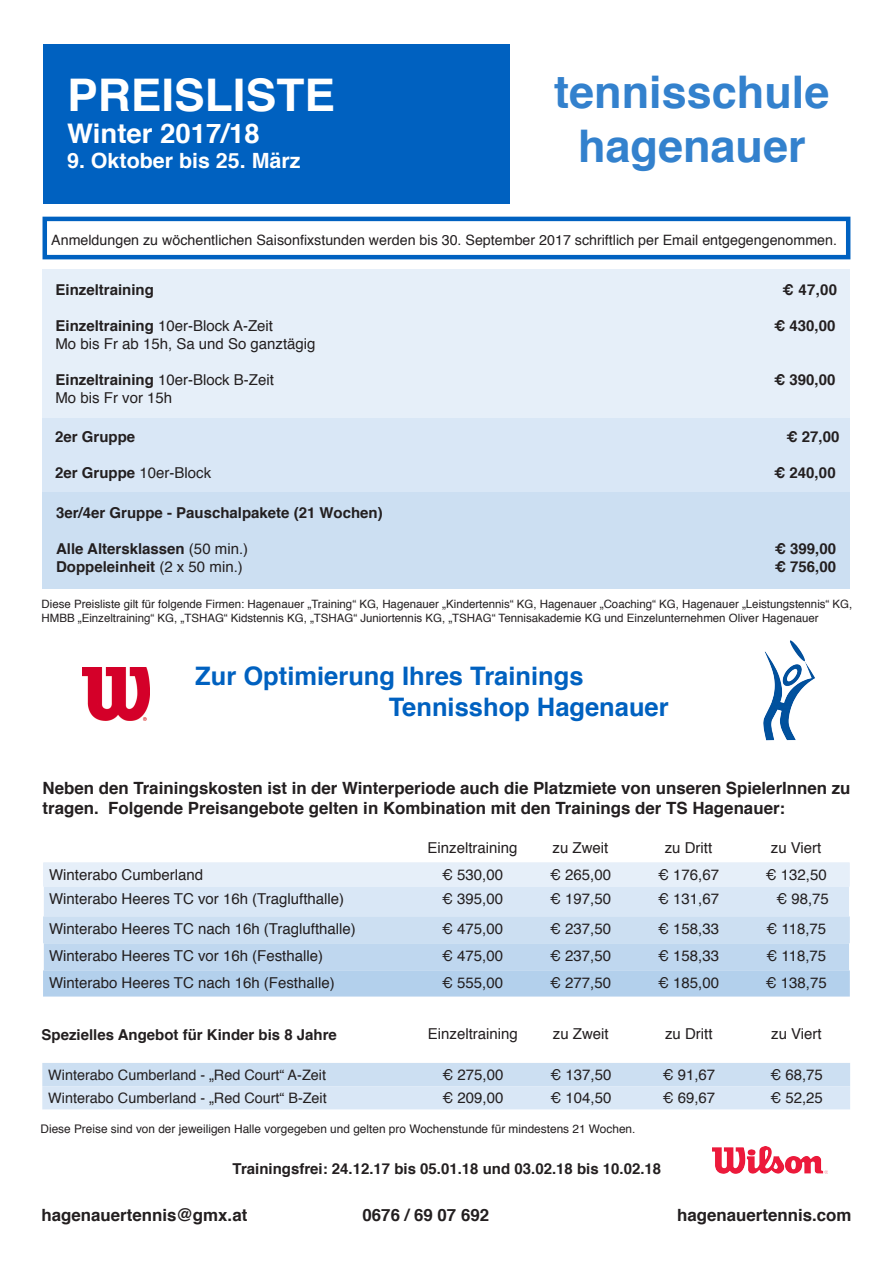
<style>
.page{position:relative;width:893px;height:1263px;background:#fff}
.page>*{position:absolute;margin:0;border:0;box-sizing:border-box;transform-origin:0 0}
.t1{font:700 45px "Helvetica";color:#3381cd}
.t2{font:700 45px "Helvetica";color:#fff}
.t3{font:700 27px "Helvetica";color:#fff}
.t4{font:700 25.5px "Helvetica";color:#0061c0}
.t5{font:700 21px "Helvetica";color:#fff}
.t6{font:700 16.8px/20.2px "Helvetica";color:#231f20}
.t7{font:15px "Helvetica";color:#231f20}
.t8{font:700 15px "Helvetica";color:#231f20}
.t9{font:14.4px "Helvetica";color:#231f20}
.t10{font:14.25px "Helvetica";color:#231f20}
.t11{font:11.85px "Helvetica";color:#231f20}
.t12{font:11.55px/13.8px "Helvetica";color:#231f20}
.s1{font-weight:700}
.s2{font-weight:400}
</style>
<div class="page">
<div style="left:43px;top:270px;width:807px;height:148px;background:#e6eff9"></div>
<div style="left:43px;top:418px;width:807px;height:75px;background:#d9e7f6"></div>
<div style="left:43px;top:493px;width:807px;height:96px;background:#ccdff2"></div>
<div style="left:43px;top:44px;width:466px;height:159px;background:#0061c0"></div>
<div style="left:43px;top:217px;width:807px;height:42px;border:4px solid #0061c0"></div>
<svg style="left:43px;top:862px;width:807px;height:134px;background:#ccdff2"></svg>
<svg style="left:42px;top:1063px;width:808px;height:46px;background:#d2e3f4"></svg>
<img style="left:713px;top:1146px;width:114px;height:27px">
<img style="left:763px;top:640px;width:52px;height:100px">
<img style="left:82px;top:667px;width:68px;height:53px">
<p class="t2" style="left:67px;top:58px;width:269px">PREISLISTE</p>
<p class="t3" style="left:67px;top:112px;width:194px">Winter 2017/18</p>
<p class="t5" style="left:67px;top:144px;width:235px">9. Oktober bis 25. März</p>
<p class="t1" style="left:554px;top:56px;width:277px">tennisschule</p>
<p class="t1" style="left:578px;top:110px;width:229px">hagenauer</p>
<p class="t10" style="left:51px;top:229px;width:787px">Anmeldungen zu wöchentlichen Saisonfixstunden werden bis 30. September 2017 schriftlich per Email entgegengenommen.</p>
<p class="t8" style="left:55px;top:278px;width:100px">Einzeltraining</p>
<p class="t8" style="left:782px;top:278px;width:56px">€ 47,00</p>
<p class="t7" style="left:55px;top:314px;width:219px"><span class="s1">Einzeltraining</span> 10er-Block A-Zeit</p>
<p class="t8" style="left:774px;top:314px;width:63px">€ 430,00</p>
<p class="t7" style="left:55px;top:332px;width:262px">Mo bis Fr ab 15h, Sa und So ganztägig</p>
<p class="t7" style="left:55px;top:368px;width:220px"><span class="s1">Einzeltraining</span> 10er-Block B-Zeit</p>
<p class="t8" style="left:774px;top:368px;width:63px">€ 390,00</p>
<p class="t7" style="left:55px;top:386px;width:118px">Mo bis Fr vor 15h</p>
<p class="t8" style="left:55px;top:424px;width:82px">2er Gruppe</p>
<p class="t8" style="left:786px;top:424px;width:54px">€ 27,00</p>
<p class="t7" style="left:55px;top:461px;width:157px"><span class="s1">2er Gruppe</span> 10er-Block</p>
<p class="t8" style="left:774px;top:460px;width:63px">€ 240,00</p>
<p class="t8" style="left:56px;top:501px;width:328px">3er/4er Gruppe - Pauschalpakete (21 Wochen)</p>
<p class="t8" style="left:56px;top:537px;width:194px">Alle Altersklassen <span class="s2">(50 min.)</span></p>
<p class="t8" style="left:775px;top:537px;width:63px">€ 399,00</p>
<p class="t8" style="left:56px;top:555px;width:188px">Doppeleinheit <span class="s2">(2 x 50 min.)</span></p>
<p class="t8" style="left:775px;top:555px;width:63px">€ 756,00</p>
<p class="t12" style="left:42px;top:597px;width:812px">Diese Preisliste gilt für folgende Firmen: Hagenauer „Training“ KG, Hagenauer „Kindertennis“ KG, Hagenauer „Coaching“ KG, Hagenauer „Leistungstennis“ KG,<br>HMBB „Einzeltraining“ KG, „TSHAG“ Kidstennis KG, „TSHAG“ Juniortennis KG, „TSHAG“ Tennisakademie KG und Einzelunternehmen Oliver Hagenauer</p>
<p class="t4" style="left:195px;top:656px;width:390px">Zur Optimierung Ihres Trainings</p>
<p class="t4" style="left:389px;top:686px;width:282px">Tennisshop Hagenauer</p>
<p class="t6" style="left:43px;top:778px;width:809px">Neben den Trainingskosten ist in der Winterperiode auch die Platzmiete von unseren SpielerInnen zu tragen. Folgende Preisangebote gelten in Kombination mit den Trainings der TS Hagenauer:</p>
<p class="t7" style="left:427px;top:836px;width:92px">Einzeltraining</p>
<p class="t7" style="left:553px;top:836px;width:57px">zu Zweit</p>
<p class="t7" style="left:665px;top:836px;width:49px">zu Dritt</p>
<p class="t7" style="left:771px;top:836px;width:52px">zu Viert</p>
<p class="t7" style="left:49px;top:863px;width:156px">Winterabo Cumberland</p>
<p class="t7" style="left:442px;top:863px;width:63px">€ 530,00</p>
<p class="t7" style="left:550px;top:863px;width:63px">€ 265,00</p>
<p class="t7" style="left:658px;top:863px;width:63px">€ 176,67</p>
<p class="t7" style="left:766px;top:863px;width:63px">€ 132,50</p>
<p class="t7" style="left:49px;top:887px;width:297px">Winterabo Heeres TC vor 16h (Traglufthalle)</p>
<p class="t7" style="left:442px;top:887px;width:63px">€ 395,00</p>
<p class="t7" style="left:550px;top:887px;width:63px">€ 197,50</p>
<p class="t7" style="left:658px;top:887px;width:63px">€ 131,67</p>
<p class="t7" style="left:776px;top:887px;width:54px">€ 98,75</p>
<p class="t7" style="left:49px;top:917px;width:308px">Winterabo Heeres TC nach 16h (Traglufthalle)</p>
<p class="t7" style="left:442px;top:917px;width:63px">€ 475,00</p>
<p class="t7" style="left:550px;top:917px;width:63px">€ 237,50</p>
<p class="t7" style="left:658px;top:917px;width:63px">€ 158,33</p>
<p class="t7" style="left:766px;top:917px;width:62px">€ 118,75</p>
<p class="t7" style="left:49px;top:944px;width:275px">Winterabo Heeres TC vor 16h (Festhalle)</p>
<p class="t7" style="left:442px;top:944px;width:63px">€ 475,00</p>
<p class="t7" style="left:550px;top:944px;width:63px">€ 237,50</p>
<p class="t7" style="left:658px;top:944px;width:63px">€ 158,33</p>
<p class="t7" style="left:766px;top:944px;width:62px">€ 118,75</p>
<p class="t7" style="left:49px;top:971px;width:287px">Winterabo Heeres TC nach 16h (Festhalle)</p>
<p class="t7" style="left:442px;top:971px;width:63px">€ 555,00</p>
<p class="t7" style="left:550px;top:971px;width:63px">€ 277,50</p>
<p class="t7" style="left:658px;top:971px;width:63px">€ 185,00</p>
<p class="t7" style="left:766px;top:971px;width:63px">€ 138,75</p>
<p class="t7" style="left:428px;top:1022px;width:92px">Einzeltraining</p>
<p class="t7" style="left:553px;top:1022px;width:57px">zu Zweit</p>
<p class="t7" style="left:665px;top:1022px;width:49px">zu Dritt</p>
<p class="t7" style="left:771px;top:1022px;width:52px">zu Viert</p>
<p class="t9" style="left:48px;top:1063px;width:279px">Winterabo Cumberland - „Red Court“ A-Zeit</p>
<p class="t7" style="left:442px;top:1063px;width:63px">€ 275,00</p>
<p class="t7" style="left:550px;top:1063px;width:63px">€ 137,50</p>
<p class="t7" style="left:662px;top:1063px;width:54px">€ 91,67</p>
<p class="t7" style="left:770px;top:1063px;width:54px">€ 68,75</p>
<p class="t9" style="left:48px;top:1087px;width:280px">Winterabo Cumberland - „Red Court“ B-Zeit</p>
<p class="t7" style="left:442px;top:1086px;width:63px">€ 209,00</p>
<p class="t7" style="left:550px;top:1086px;width:63px">€ 104,50</p>
<p class="t7" style="left:662px;top:1086px;width:54px">€ 69,67</p>
<p class="t7" style="left:770px;top:1086px;width:54px">€ 52,25</p>
<p class="t8" style="left:42px;top:1022px;width:297px">Spezielles Angebot für Kinder bis 8 Jahre</p>
<p class="t11" style="left:40px;top:1119px;width:596px">Diese Preise sind von der jeweiligen Halle vorgegeben und gelten pro Wochenstunde für mindestens 21 Wochen.</p>
<p class="t8" style="left:233px;top:1157px;width:430px">Trainingsfrei: 24.12.17 bis 05.01.18 und 03.02.18 bis 10.02.18</p>
<p class="t6" style="left:41px;top:1205px;width:207px">hagenauertennis@gmx.at</p>
<p class="t6" style="left:363px;top:1205px;width:128px">0676 / 69 07 692</p>
<p class="t6" style="left:677px;top:1205px;width:176px">hagenauertennis.com</p>
</div>
